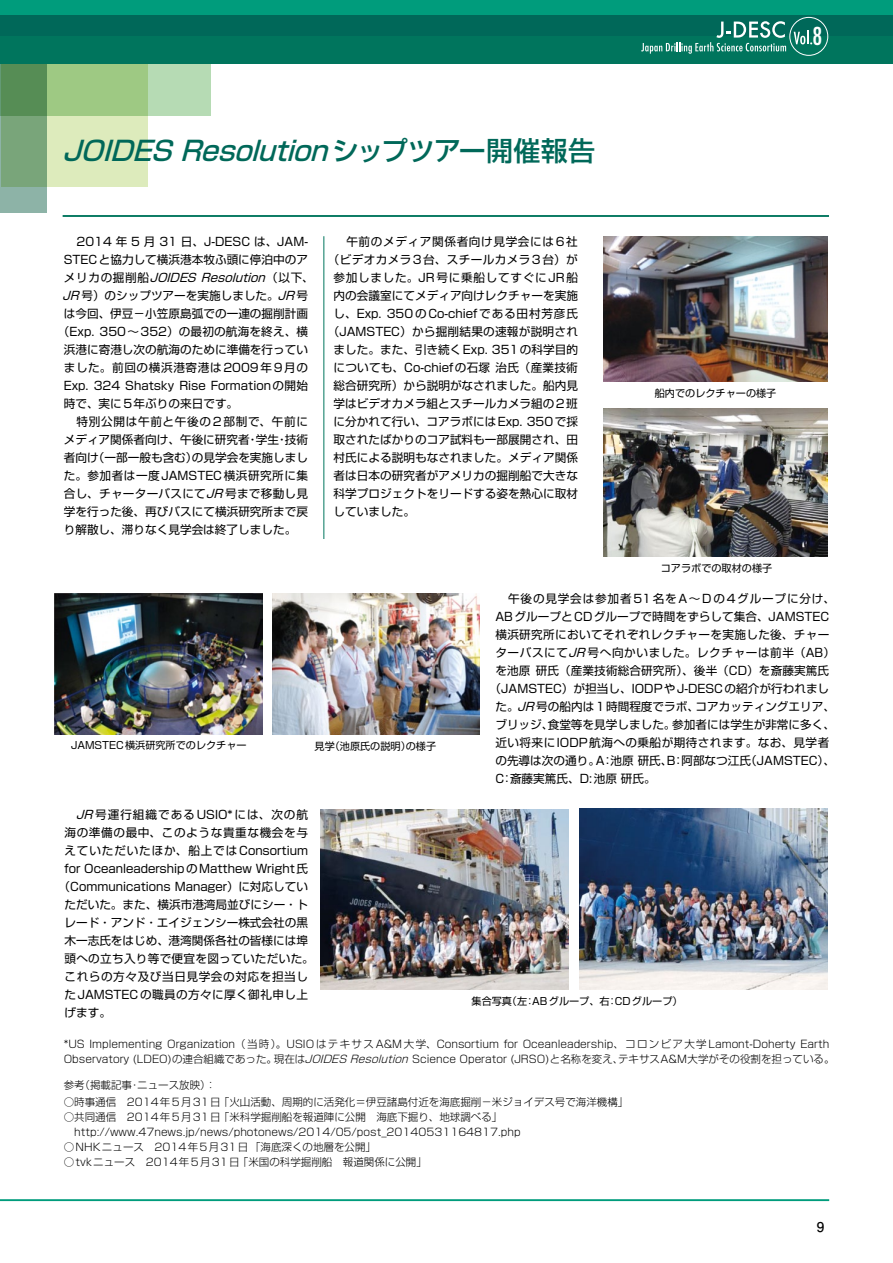
<style>
.page{position:relative;width:893px;height:1263px;background:#fff}
.page>*{position:absolute;margin:0;border:0;box-sizing:border-box;transform-origin:0 0}
.t1{font:italic 500 27px "Shin Go Pro";color:#006859}
.t2{font:condensed 24px "Futura";color:#fff}
.t3{font:700 13.5px "Futo Go B101 Pro";color:#000}
.t4{font:11.7px "Shin Go Pro";color:#000}
.t5{font:11.7px "Shin Go Pro";letter-spacing:.02em;color:#000}
.t6{font:11.7px "Shin Go Pro";letter-spacing:.055em;color:#000}
.t7{font:11.7px "Shin Go Pro";letter-spacing:.07em;color:#000}
.t8{font:11.7px "Shin Go Pro";letter-spacing:.03em;color:#000}
.t9{font:11.7px "Shin Go Pro";letter-spacing:.05em;color:#000}
.t10{font:11.7px "Shin Go Pro";letter-spacing:.06em;color:#000}
.t11{font:11.7px "Shin Go Pro";letter-spacing:.04em;color:#000}
.t12{font:italic 11.7px "Shin Go Pro";color:#000}
.t13{font:11.7px "Shin Go Pro";letter-spacing:.075em;color:#000}
.t14{font:11.7px "Shin Go Pro";letter-spacing:.045em;color:#000}
.t15{font:11.7px "Shin Go Pro";letter-spacing:.035em;color:#000}
.t16{font:11.7px "Shin Go Pro";letter-spacing:.085em;color:#000}
.t17{font:11.7px "Shin Go Pro";letter-spacing:.025em;color:#000}
.t18{font:300 10.5px/15px "Shin Go Pro";color:#000}
.t19{font:10.2px "Shin Go Pro";color:#000}
.s1{font-style:normal}
.s2{font-style:italic}
</style>
<div class="page">
<div style="left:1px;top:63px;width:146px;height:123px;background:#ddebbc"></div>
<svg style="left:0;top:116px;width:46px;height:97px;background:#7ea886"></svg>
<svg style="left:0;top:64px;width:210px;height:52px;background:#94c087"></svg>
<hr style="left:63px;top:215px;width:766px;height:2px;background:#00755d">
<hr style="left:0;top:1199px;width:829px;height:2px;background:#009c7c">
<div style="left:0;top:36px;width:893px;height:28px;background:#00755d"></div>
<div style="left:0;top:0;width:893px;height:15px;background:#009c7c"></div>
<div style="left:0;top:15px;width:893px;height:21px;background:#006859"></div>
<hr style="left:323px;top:236px;width:1px;height:303px;background:#00755d">
<svg style="left:641px;top:21px;width:145px;height:33px"></svg>
<div style="left:789px;top:17px;width:39px;height:39px;border:1px solid #fff;border-radius:50%"></div>
<svg style="left:794px;top:30px;width:18px;height:14px"></svg>
<img style="left:604px;top:236px;width:223px;height:146px">
<img style="left:55px;top:593px;width:208px;height:141px">
<img style="left:272px;top:593px;width:208px;height:141px">
<img style="left:321px;top:809px;width:248px;height:181px">
<img style="left:579px;top:809px;width:248px;height:181px">
<img style="left:604px;top:408px;width:223px;height:148px">
<h1 class="t1" style="left:62px;top:128px;width:534px">JOIDES Resolution <span class="s1">シップツアー開催報告</span></h1>
<p class="t4" style="left:77px;top:232px;width:233px">2014 年 5 月 31 日、J-DESC は、JAM-</p>
<p class="t4" style="left:64px;top:250px;width:246px">STECと協力して横浜港本牧ふ頭に停泊中のア</p>
<p class="t12" style="left:64px;top:268px;width:252px"><span class="s1">メリカの掘削船</span> JOIDES Resolution<span class="s1">（以下、</span></p>
<p class="t4" style="left:63px;top:286px;width:247px"><span class="s2">JR</span>号）のシップツアーを実施しました。<span class="s2">JR</span>号</p>
<p class="t4" style="left:64px;top:304px;width:246px">は今回、伊豆－小笠原島弧での一連の掘削計画</p>
<p class="t4" style="left:58px;top:322px;width:252px">（Exp. 350〜352）の最初の航海を終え、横</p>
<p class="t4" style="left:64px;top:340px;width:246px">浜港に寄港し次の航海のために準備を行ってい</p>
<p class="t6" style="left:64px;top:358px;width:246px">ました。前回の横浜港寄港は2009年9月の</p>
<p class="t4" style="left:64px;top:376px;width:246px">Exp. 324 Shatsky Rise Formationの開始</p>
<p class="t4" style="left:64px;top:394px;width:176px">時で、実に5年ぶりの来日です。</p>
<p class="t10" style="left:77px;top:412px;width:233px">特別公開は午前と午後の2部制で、午前に</p>
<p class="t4" style="left:64px;top:430px;width:246px">メディア関係者向け、午後に研究者・学生・技術</p>
<p class="t4" style="left:64px;top:448px;width:246px">者向け（一部一般も含む）の見学会を実施しまし</p>
<p class="t14" style="left:64px;top:466px;width:246px">た。参加者は一度JAMSTEC横浜研究所に集</p>
<p class="t5" style="left:64px;top:484px;width:246px">合し、チャーターバスにて<span class="s2">JR</span>号まで移動し見</p>
<p class="t4" style="left:64px;top:502px;width:246px">学を行った後、再びバスにて横浜研究所まで戻</p>
<p class="t4" style="left:64px;top:520px;width:234px">り解散し、滞りなく見学会は終了しました。</p>
<p class="t6" style="left:346px;top:232px;width:233px">午前のメディア関係者向け見学会には6社</p>
<p class="t8" style="left:328px;top:250px;width:252px">（ビデオカメラ3台、スチールカメラ3台）が</p>
<p class="t10" style="left:334px;top:268px;width:246px">参加しました。JR号に乗船してすぐにJR船</p>
<p class="t4" style="left:334px;top:286px;width:246px">内の会議室にてメディア向けレクチャーを実施</p>
<p class="t7" style="left:334px;top:304px;width:246px">し、Exp. 350のCo-chiefである田村芳彦氏</p>
<p class="t5" style="left:328px;top:322px;width:252px">（JAMSTEC）から掘削結果の速報が説明され</p>
<p class="t4" style="left:334px;top:340px;width:246px">ました。また、引き続くExp. 351の科学目的</p>
<p class="t5" style="left:334px;top:358px;width:246px">についても、Co-chiefの石塚 治氏（産業技術</p>
<p class="t4" style="left:334px;top:376px;width:246px">総合研究所）から説明がなされました。船内見</p>
<p class="t4" style="left:334px;top:394px;width:246px">学はビデオカメラ組とスチールカメラ組の2班</p>
<p class="t4" style="left:334px;top:412px;width:246px">に分かれて行い、コアラボにはExp. 350で採</p>
<p class="t4" style="left:334px;top:430px;width:246px">取されたばかりのコア試料も一部展開され、田</p>
<p class="t4" style="left:334px;top:448px;width:246px">村氏による説明もなされました。メディア関係</p>
<p class="t4" style="left:334px;top:466px;width:246px">者は日本の研究者がアメリカの掘削船で大きな</p>
<p class="t4" style="left:334px;top:484px;width:246px">科学プロジェクトをリードする姿を熱心に取材</p>
<p class="t4" style="left:334px;top:502px;width:83px">していました。</p>
<h2 class="t2" style="left:812px;top:21px;width:11px">8</h2>
<p class="t19" style="left:655px;top:385px;width:123px">船内でのレクチャーの様子</p>
<p class="t19" style="left:661px;top:559px;width:113px">コアラボでの取材の様子</p>
<p class="t19" style="left:71px;top:736px;width:177px">JAMSTEC横浜研究所でのレクチャー</p>
<p class="t19" style="left:315px;top:737px;width:123px">見学（池原氏の説明）の様子</p>
<p class="t16" style="left:76px;top:805px;width:234px"><span class="s2">JR</span>号運行組織であるUSIO*には、次の航</p>
<p class="t6" style="left:64px;top:823px;width:245px">海の準備の最中、このような貴重な機会を与</p>
<p class="t13" style="left:64px;top:841px;width:245px">えていただいたほか、船上ではConsortium</p>
<p class="t4" style="left:64px;top:859px;width:245px">for OceanleadershipのMatthew Wright氏</p>
<p class="t4" style="left:59px;top:877px;width:251px">（Communications Manager）に対応してい</p>
<p class="t4" style="left:64px;top:895px;width:245px">ただいた。また、横浜市港湾局並びにシー・ト</p>
<p class="t4" style="left:64px;top:913px;width:245px">レード・アンド・エイジェンシー株式会社の黒</p>
<p class="t4" style="left:64px;top:931px;width:245px">木一志氏をはじめ、港湾関係各社の皆様には埠</p>
<p class="t17" style="left:64px;top:949px;width:251px">頭への立ち入り等で便宜を図っていただいた。</p>
<p class="t9" style="left:64px;top:967px;width:245px">これらの方々及び当日見学会の対応を担当し</p>
<p class="t15" style="left:64px;top:985px;width:245px">たJAMSTECの職員の方々に厚く御礼申し上</p>
<p class="t4" style="left:64px;top:1003px;width:48px">げます。</p>
<p class="t7" style="left:508px;top:589px;width:328px">午後の見学会は参加者51名をA～ Dの4グループに分け、</p>
<p class="t4" style="left:495px;top:607px;width:335px">ABグループとCDグループで時間をずらして集合、JAMSTEC</p>
<p class="t8" style="left:495px;top:625px;width:335px">横浜研究所においてそれぞれレクチャーを実施した後、チャー</p>
<p class="t9" style="left:495px;top:643px;width:341px">ターバスにて<span class="s2">JR</span>号へ向かいました。レクチャーは前半（AB）</p>
<p class="t4" style="left:495px;top:661px;width:335px">を池原 研氏（産業技術総合研究所）、後半（CD）を斎藤実篤氏</p>
<p class="t4" style="left:490px;top:679px;width:341px">（JAMSTEC）が担当し、IODPやJ-DESCの紹介が行われまし</p>
<p class="t4" style="left:495px;top:697px;width:341px">た。<span class="s2">JR</span>号の船内は1時間程度でラボ、コアカッティングエリア、</p>
<p class="t4" style="left:495px;top:715px;width:341px">ブリッジ、食堂等を見学しました。参加者には学生が非常に多く、</p>
<p class="t11" style="left:495px;top:733px;width:335px">近い将来にIODP航海への乗船が期待されます。なお、見学者</p>
<p class="t4" style="left:495px;top:751px;width:341px">の先導は次の通り。A：池原 研氏、B：阿部なつ江氏（JAMSTEC）、</p>
<p class="t4" style="left:495px;top:769px;width:162px">C：斎藤実篤氏、D:池原 研氏。</p>
<p class="t19" style="left:472px;top:993px;width:213px">集合写真（左：ABグループ、右：CDグループ）</p>
<p class="t18" style="left:64px;top:1035px;width:772px">*US Implementing Organization（当時）。USIO はテキサス A&amp;M 大学、Consortium for Oceanleadership、コロンビア大学 Lamont-Doherty Earth<br>Observatory (LDEO)の連合組織であった。現在は<span class="s2">JOIDES Resolution</span> Science Operator (JRSO)と名称を変え、テキサスA&amp;M大学がその役割を担っている。</p>
<p class="t18" style="left:64px;top:1076px;width:154px">参考（掲載記事・ニュース放映）：</p>
<p class="t18" style="left:64px;top:1093px;width:566px">○時事通信　2014年5月31日 「火山活動、周期的に活発化＝伊豆諸島付近を海底掘削－米ジョイデス号で海洋機構」</p>
<p class="t18" style="left:64px;top:1108px;width:458px">○共同通信　2014年5月31日 「米科学掘削船を報道陣に公開　海底下掘り、地球調べる」　http://www.47news.jp/news/photonews/2014/05/post_20140531164817.php</p>
<p class="t18" style="left:64px;top:1138px;width:314px">○NHKニュース　2014年5月31日 「海底深くの地層を公開」</p>
<p class="t18" style="left:64px;top:1153px;width:365px">○tvkニュース　2014年5月31日 「米国の科学掘削船　報道関係に公開」</p>
<p class="t3" style="left:817px;top:1216px;width:9px">9</p>
</div>
